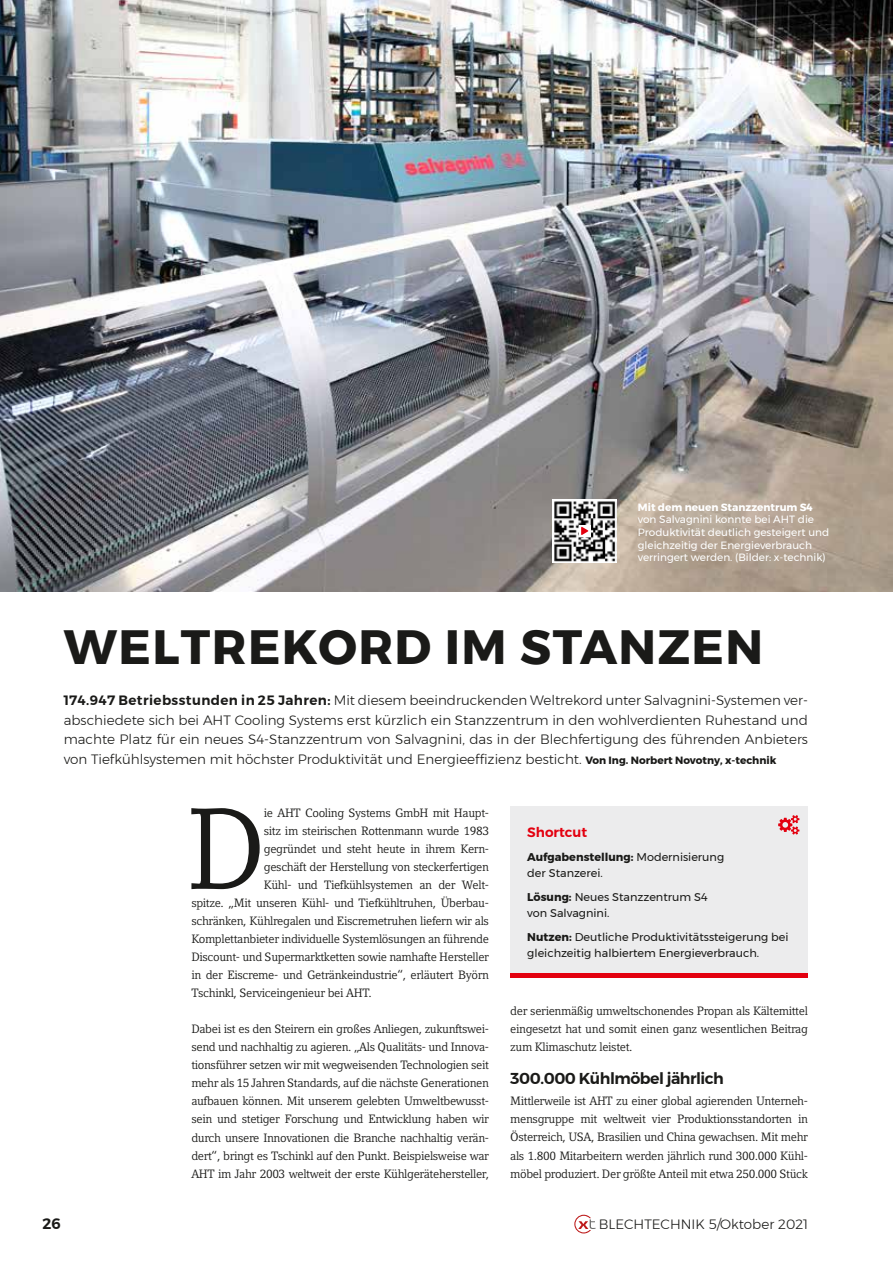
<style>
.page{position:relative;width:893px;height:1263px;background:#fff}
.page>*{position:absolute;margin:0;border:0;box-sizing:border-box;transform-origin:0 0}
.t1{font:114.45px "Compatil Letter LT Pro";color:#1a1a18}
.t2{font:700 48px "Montserrat";letter-spacing:.03em;color:#1a1a18}
.t3{font:600 15.75px "Montserrat";letter-spacing:-.03em;color:#1a1a18}
.t4{font:600 15px "Montserrat";color:#1a1a18}
.t5{font:300 13.5px/19.5px "Montserrat";color:#1a1a18;text-align:justify}
.t6{font:600 13.5px "Montserrat";color:#e3000f}
.t7{font:12px/18px "Compatil Letter LT Pro";letter-spacing:-.03em;color:#1a1a18;text-align:justify}
.t8{font:11.25px/15.8px "Montserrat";color:#1a1a18}
.t9{font:10.5px/12.6px "Montserrat";color:#fff}
.t10{font:700 10.5px "Montserrat";color:#fff}
.s1{font-weight:600}
.s2{font-weight:700;font-size:10.5px}
.s3{font-weight:700}
</style>
<div class="page">
<svg style="left:574px;top:1215px;width:22px;height:18px"></svg>
<div style="left:510px;top:807px;width:298px;height:167px;background:#ececed"></div>
<img style="left:0;top:0;width:893px;height:591px">
<img style="left:553px;top:499px;width:64px;height:64px">
<div style="left:579px;top:525px;width:12px;height:12px;background:#fff"></div>
<svg style="left:581px;top:527px;width:7px;height:8px"></svg>
<hr style="left:510px;top:973px;width:298px;height:4px;background:#e3000f">
<svg style="left:778px;top:815px;width:21px;height:20px"></svg>
<p class="t10" style="left:638px;top:499px;width:177px">Mit dem neuen Stanzzentrum S4</p>
<p class="t9" style="left:638px;top:513px;width:193px">von Salvagnini konnte bei AHT die Produktivität deutlich gesteigert und gleichzeitig der Energieverbrauch verringert werden. (Bilder: x-technik)</p>
<h2 class="t2" style="left:64px;top:609px;width:701px">WELTREKORD IM STANZEN</h2>
<p class="t5" style="left:64px;top:690px;width:746px"><span class="s1">174.947 Betriebsstunden in 25 Jahren:</span> Mit diesem beeindruckenden Weltrekord unter Salvagnini-Systemen ver&shy;abschiedete sich bei AHT Cooling Systems erst kürzlich ein Stanzzentrum in den wohlverdienten Ruhestand und machte Platz für ein neues S4-Stanzzentrum von Salvagnini, das in der Blechfertigung des führenden Anbieters von Tiefkühlsystemen mit höchster Produktivität und Energieeffizienz besticht. <span class="s2">Von Ing. Norbert Novotny, x-technik</span></p>
<h1 class="t1" style="left:186px;top:782px;width:83px">D</h1>
<p class="t7" style="left:264px;top:803px;width:227px">ie AHT Cooling Systems GmbH mit Haupt-</p>
<p class="t7" style="left:264px;top:821px;width:227px">sitz im steirischen Rottenmann wurde 1983</p>
<p class="t7" style="left:264px;top:840px;width:227px">gegründet und steht heute in ihrem Kern-</p>
<p class="t7" style="left:264px;top:858px;width:227px">geschäft der Herstellung von steckerfertigen</p>
<p class="t7" style="left:264px;top:876px;width:227px">Kühl- und Tiefkühlsystemen an der Welt-</p>
<p class="t7" style="left:191px;top:894px;width:299px">spitze. „Mit unseren Kühl- und Tiefkühltruhen, Überbau-</p>
<p class="t7" style="left:191px;top:912px;width:299px">schränken, Kühlregalen und Eiscremetruhen liefern wir als</p>
<p class="t7" style="left:191px;top:930px;width:299px">Komplettanbieter individuelle Systemlösungen an führende</p>
<p class="t7" style="left:191px;top:948px;width:299px">Discount- und Supermarktketten sowie namhafte Hersteller</p>
<p class="t7" style="left:191px;top:966px;width:299px">in der Eiscreme- und Getränkeindustrie“, erläutert Byörn</p>
<p class="t7" style="left:191px;top:984px;width:182px">Tschinkl, Serviceingenieur bei AHT.</p>
<p class="t7" style="left:191px;top:1020px;width:299px">Dabei ist es den Steirern ein großes Anliegen, zukunftswei&shy;send und nachhaltig zu agieren. „Als Qualitäts- und Innova&shy;tionsführer setzen wir mit wegweisenden Technologien seit mehr als 15 Jahren Standards, auf die nächste Generationen aufbauen können. Mit unserem gelebten Umweltbewusst&shy;sein und stetiger Forschung und Entwicklung haben wir durch unsere Innovationen die Branche nachhaltig verän&shy;dert“, bringt es Tschinkl auf den Punkt. Beispielsweise war AHT im Jahr 2003 weltweit der erste Kühlgerätehersteller,</p>
<p class="t6" style="left:527px;top:821px;width:61px">Shortcut</p>
<p class="t8" style="left:527px;top:849px;width:198px"><span class="s3">Aufgabenstellung:</span> Modernisierung der Stanzerei.</p>
<p class="t8" style="left:527px;top:889px;width:182px"><span class="s3">Lösung:</span> Neues Stanzzentrum S4 von Salvagnini.</p>
<p class="t8" style="left:527px;top:929px;width:263px"><span class="s3">Nutzen:</span> Deutliche Produktivitätssteigerung bei gleichzeitig halbiertem Energieverbrauch.</p>
<p class="t7" style="left:510px;top:1002px;width:299px">der serienmäßig umweltschonendes Propan als Kältemittel eingesetzt hat und somit einen ganz wesentlichen Beitrag zum Klimaschutz leistet.</p>
<h3 class="t3" style="left:510px;top:1066px;width:215px">300.000 Kühlmöbel jährlich</h3>
<p class="t7" style="left:510px;top:1092px;width:299px">Mittlerweile ist AHT zu einer global agierenden Unterneh&shy;mensgruppe mit weltweit vier Produktionsstandorten in Österreich, USA, Brasilien und China gewachsen. Mit mehr als 1.800 Mitarbeitern werden jährlich rund 300.000 Kühl&shy;möbel produziert. Der größte Anteil mit etwa 250.000 Stück</p>
<p class="t4" style="left:43px;top:1212px;width:20px">26</p>
<p class="t5" style="left:599px;top:1214px;width:211px">BLECHTECHNIK 5/Oktober 2021</p>
</div>
